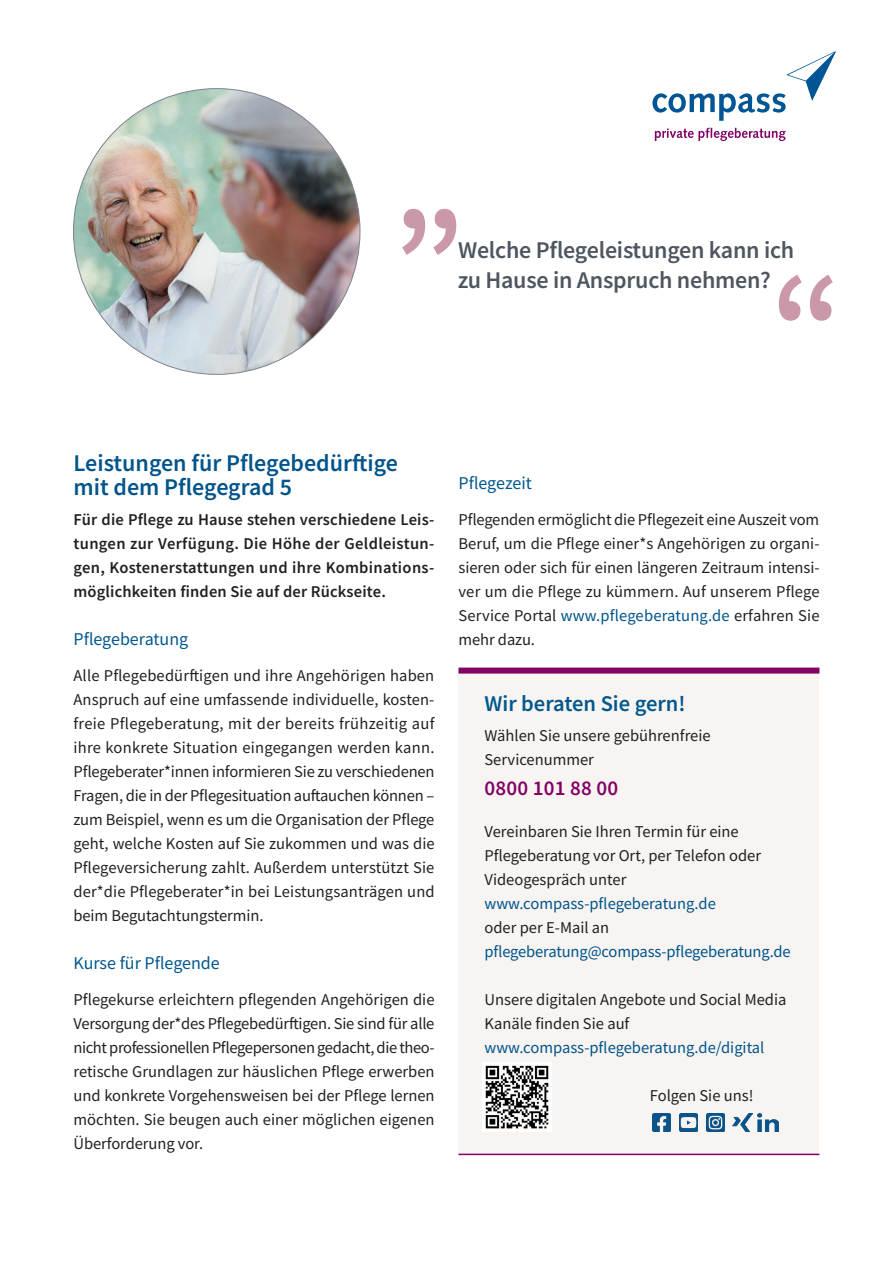
<style>
.page{position:relative;width:893px;height:1263px;background:#fff}
.page>*{position:absolute;margin:0;border:0;box-sizing:border-box;transform-origin:0 0}
.t1{font:600 150px "Source Sans Pro";color:#ca98a8}
.t2{font:600 24px/30px "Source Sans Pro";letter-spacing:-.01em;color:#4e565f}
.t3{font:600 24px/24px "Source Sans Pro";color:#00548b}
.t4{font:600 22.5px "Source Sans Pro";color:#01588d}
.t5{font:600 21px "Source Sans Pro";letter-spacing:.01em;color:#810164}
.t6{font:18px "Source Sans Pro";color:#01588d}
.t7{font:16.5px/24px "Source Sans Pro";color:#231f20;text-align:justify}
.t8{font:600 16.5px/24px "Source Sans Pro";letter-spacing:.01em;color:#231f20;text-align:justify}
.t9{font:16.5px "Source Sans Pro";letter-spacing:-.01em;color:#00548b}
.s1{color:#00548b}
</style>
<div class="page">
<svg style="left:655px;top:128px;width:131px;height:13px"></svg>
<svg style="left:652px;top:51px;width:184px;height:70px"></svg>
<img style="left:74px;top:89px;width:286px;height:285px">
<div style="left:458px;top:670px;width:361px;height:484px;background:#f7f4f1"></div>
<div style="left:458px;top:667px;width:361px;height:6px;background:#810164"></div>
<hr style="left:458px;top:1154px;width:361px;height:1px;background:#810164">
<img style="left:483px;top:1063px;width:68px;height:68px">
<img style="left:652px;top:1113px;width:18px;height:18px">
<img style="left:757px;top:1113px;width:21px;height:18px">
<img style="left:732px;top:1113px;width:20px;height:18px">
<img style="left:707px;top:1113px;width:18px;height:18px">
<img style="left:680px;top:1113px;width:17px;height:18px">
<h1 class="t1" style="left:392px;top:165px;width:74px">”</h1>
<h2 class="t2" style="left:458px;top:235px;width:338px">Welche Pflegeleistungen kann ich zu Hause in Anspruch nehmen?</h2>
<h1 class="t1" style="left:770px;top:230px;width:74px">“</h1>
<h2 class="t3" style="left:74px;top:451px;width:326px">Leistungen für Pflegebedürftige mit dem Pflegegrad 5</h2>
<p class="t8" style="left:74px;top:507px;width:362px">Für die Pflege zu Hause stehen verschiedene Leis&shy;tungen zur Verfügung. Die Höhe der Geldleistun&shy;gen, Kostenerstattungen und ihre Kombinations&shy;möglichkeiten finden Sie auf der Rückseite.</p>
<p class="t6" style="left:74px;top:628px;width:116px">Pflegeberatung</p>
<p class="t7" style="left:74px;top:663px;width:363px">Alle Pflegebedürftigen und ihre Angehörigen haben Anspruch auf eine umfassende individuelle, kosten&shy;freie Pflegeberatung, mit der bereits frühzeitig auf ihre konkrete Situation eingegangen werden kann.<br>Pflegeberater*innen informieren Sie zu verschiedenen Fragen, die in der Pflegesituation auftauchen können – zum Beispiel, wenn es um die Organisation der Pflege geht, welche Kosten auf Sie zukommen und was die Pflegeversicherung zahlt. Außerdem unterstützt Sie der*die Pflegeberater*in bei Leistungsanträgen und beim Begutachtungstermin.</p>
<p class="t6" style="left:74px;top:952px;width:148px">Kurse für Pflegende</p>
<p class="t7" style="left:74px;top:987px;width:363px">Pflegekurse erleichtern pflegenden Angehörigen die Versorgung der*des Pflegebedürftigen. Sie sind für alle nicht professionellen Pflegepersonen gedacht, die theo&shy;retische Grundlagen zur häuslichen Pflege erwerben und konkrete Vorgehensweisen bei der Pflege lernen möchten. Sie beugen auch einer möglichen eigenen Überforderung vor.</p>
<p class="t6" style="left:458px;top:472px;width:75px">Pflegezeit</p>
<p class="t7" style="left:458px;top:507px;width:363px">Pflegenden ermöglicht die Pflegezeit eine Auszeit vom Beruf, um die Pflege einer*s Angehörigen zu organi&shy;sieren oder sich für einen längeren Zeitraum intensi&shy;ver um die Pflege zu kümmern. Auf unserem Pflege Service Portal <span class="s1">www.pflegeberatung.de</span> erfahren Sie mehr dazu.</p>
<h3 class="t4" style="left:484px;top:689px;width:203px">Wir beraten Sie gern!</h3>
<p class="t7" style="left:484px;top:723px;width:228px">Wählen Sie unsere gebührenfreie<br>Servicenummer</p>
<p class="t5" style="left:484px;top:774px;width:135px">0800 101 88 00</p>
<p class="t7" style="left:484px;top:819px;width:278px;text-align:left">Vereinbaren Sie Ihren Termin für eine<br>Pflegeberatung vor Ort, per Telefon oder<br>Videogespräch unter</p>
<p class="t9" style="left:484px;top:893px;width:233px">www.compass-pflegeberatung.de</p>
<p class="t7" style="left:484px;top:915px;width:126px">oder per E-Mail an</p>
<p class="t9" style="left:484px;top:941px;width:308px">pflegeberatung@compass-pflegeberatung.de</p>
<p class="t7" style="left:484px;top:987px;width:303px">Unsere digitalen Angebote und Social Media<br>Kanäle finden Sie auf</p>
<p class="t9" style="left:484px;top:1037px;width:281px">www.compass-pflegeberatung.de/digital</p>
<p class="t7" style="left:650px;top:1083px;width:105px">Folgen Sie uns!</p>
</div>
